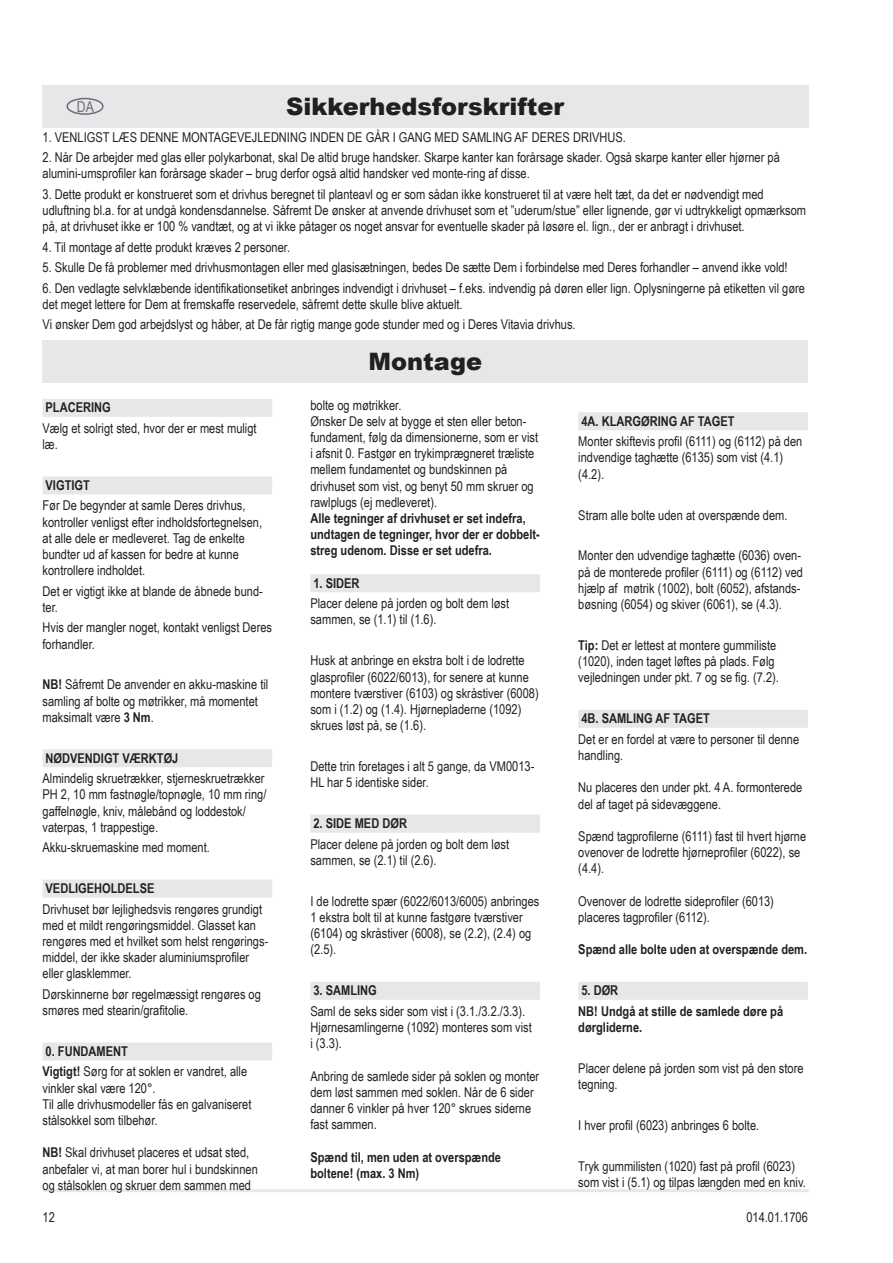
<style>
.page{position:relative;width:893px;height:1263px;background:#fff}
.page>*{position:absolute;margin:0;border:0;box-sizing:border-box;transform-origin:0 0}
.t1{font:900 24px "Arial";color:#231f20}
.t2{font:15px "Arial Narrow";color:#6c6d70}
.t3{font:13.5px/16.2px "Arial Narrow";color:#231f20}
.t4{font:700 13.5px/16.2px "Arial Narrow";color:#231f20}
.s1{font-weight:700}
</style>
<div class="page">
<hr style="left:43px;top:1189px;width:766px;height:3px;background:#e6e7e9">
<div style="left:43px;top:340px;width:765px;height:43px;background:#e6e7e9"></div>
<div style="left:43px;top:85px;width:765px;height:43px;background:#e6e7e9"></div>
<div style="left:66px;top:98px;width:38px;height:17px;border:2px solid #6c6d70;border-radius:50%"></div>
<div style="left:43px;top:399px;width:229px;height:18px;background:#e6e7e9"></div>
<div style="left:43px;top:476px;width:229px;height:18px;background:#e6e7e9"></div>
<div style="left:43px;top:749px;width:229px;height:18px;background:#e6e7e9"></div>
<div style="left:43px;top:880px;width:229px;height:18px;background:#e6e7e9"></div>
<div style="left:43px;top:1042px;width:229px;height:18px;background:#e6e7e9"></div>
<div style="left:310px;top:574px;width:230px;height:18px;background:#e6e7e9"></div>
<div style="left:310px;top:815px;width:230px;height:18px;background:#e6e7e9"></div>
<div style="left:310px;top:982px;width:230px;height:18px;background:#e6e7e9"></div>
<div style="left:578px;top:412px;width:230px;height:18px;background:#e6e7e9"></div>
<div style="left:578px;top:710px;width:230px;height:18px;background:#e6e7e9"></div>
<div style="left:578px;top:982px;width:230px;height:18px;background:#e6e7e9"></div>
<p class="t2" style="left:77px;top:95px;width:19px">DA</p>
<h1 class="t1" style="left:286px;top:89px;width:280px">Sikkerhedsforskrifter</h1>
<h1 class="t1" style="left:219px;top:89px;width:414px">SICHERHEITSVORKEHRUNGEN</h1>
<p class="t3" style="left:43px;top:128px;width:585px">1. VENLIGST LÆS DENNE MONTAGEVEJLEDNING INDEN DE GÅR I GANG MED SAMLING AF DERES DRIVHUS.</p>
<p class="t3" style="left:43px;top:149px;width:739px">2. Når De arbejder med glas eller polykarbonat, skal De altid bruge handsker. Skarpe kanter kan forårsage skader. Også skarpe kanter eller hjørner på alumini-umsprofiler kan forårsage skader – brug derfor også altid handsker ved monte-ring af disse.</p>
<p class="t3" style="left:43px;top:185px;width:765px">3. Dette produkt er konstrueret som et drivhus beregnet til planteavl og er som sådan ikke konstrueret til at være helt tæt, da det er nødvendigt med udluftning bl.a. for at undgå kondensdannelse. Såfremt De ønsker at anvende drivhuset som et ”uderum/stue” eller lignende, gør vi udtrykkeligt opmærksom på, at drivhuset ikke er 100 % vandtæt, og at vi ikke påtager os noget ansvar for eventuelle skader på løsøre el. lign., der er anbragt i drivhuset.</p>
<p class="t3" style="left:43px;top:238px;width:249px">4. Til montage af dette produkt kræves 2 personer.</p>
<p class="t3" style="left:43px;top:259px;width:747px">5. Skulle De få problemer med drivhusmontagen eller med glasisætningen, bedes De sætte Dem i forbindelse med Deres forhandler – anvend ikke vold!</p>
<p class="t3" style="left:43px;top:279px;width:764px">6. Den vedlagte selvklæbende identifikationsetiket anbringes indvendigt i drivhuset – f.eks. indvendig på døren eller lign. Oplysningerne på etiketten vil gøre det meget lettere for Dem at fremskaffe reservedele, såfremt dette skulle blive aktuelt.</p>
<p class="t3" style="left:43px;top:316px;width:535px">Vi ønsker Dem god arbejdslyst og håber, at De får rigtig mange gode stunder med og i Deres Vitavia drivhus.</p>
<p class="t4" style="left:46px;top:399px;width:67px">Placering</p>
<p class="t3" style="left:43px;top:419px;width:216px">Vælg et solrigt sted, hvor der er mest muligt læ.</p>
<p class="t4" style="left:46px;top:476px;width:46px">Vigtigt</p>
<p class="t3" style="left:43px;top:497px;width:221px">Før De begynder at samle Deres drivhus, kontroller venligst efter indholdsfortegnelsen, at alle dele er medleveret. Tag de enkelte bundter ud af kassen for bedre at kunne kontrollere indholdet.</p>
<p class="t3" style="left:43px;top:582px;width:222px">Det er vigtigt ikke at blande de åbnede bund&shy;ter.</p>
<p class="t3" style="left:43px;top:619px;width:231px">Hvis der mangler noget, kontakt venligst Deres forhandler.</p>
<p class="t3" style="left:43px;top:676px;width:227px"><span class="s1">NB!</span> Såfremt De anvender en akku-maskine til samling af bolte og møtrikker, må momentet maksimalt være <span class="s1">3 Nm</span>.</p>
<p class="t4" style="left:46px;top:749px;width:131px">Nødvendigt værktøj</p>
<p class="t3" style="left:43px;top:770px;width:225px">Almindelig skruetrækker, stjerneskruetrækker PH 2, 10 mm fastnøgle/topnøgle, 10 mm ring/ gaffelnøgle, kniv, målebånd og loddestok/ vaterpas, 1 trappestige.</p>
<p class="t3" style="left:43px;top:839px;width:169px">Akku-skruemaskine med moment.</p>
<p class="t4" style="left:46px;top:880px;width:110px">Vedligeholdelse</p>
<p class="t3" style="left:43px;top:900px;width:227px">Drivhuset bør lejlighedsvis rengøres grundigt med et mildt rengøringsmiddel. Glasset kan rengøres med et hvilket som helst rengørings&shy;middel, der ikke skader aluminiumsprofiler eller glasklemmer.</p>
<p class="t3" style="left:43px;top:985px;width:220px">Dørskinnerne bør regelmæssigt rengøres og smøres med stearin/grafitolie.</p>
<p class="t3" style="left:43px;top:1040px;width:206px;line-height:20.4px"><span class="s1">0. Fundament<br>Vigtigt!</span> Sørg for at soklen er vandret, alle</p>
<p class="t3" style="left:43px;top:1079px;width:210px">vinkler skal være 120°.<br>Til alle drivhusmodeller fås en galvaniseret stålsokkel som tilbehør.</p>
<p class="t3" style="left:43px;top:1144px;width:217px"><span class="s1">NB!</span> Skal drivhuset placeres et udsat sted, anbefaler vi, at man borer hul i bundskinnen og stålsoklen og skruer dem sammen med</p>
<p class="t3" style="left:43px;top:1208px;width:14px">12</p>
<h1 class="t1" style="left:368px;top:344px;width:115px">Montage</h1>
<p class="t3" style="left:310px;top:396px;width:229px">bolte og møtrikker.<br>Ønsker De selv at bygge et sten eller beton&shy;fundament, følg da dimensionerne, som er vist i afsnit 0. Fastgør en trykimprægneret træliste mellem fundamentet og bundskinnen på drivhuset som vist, og benyt 50 mm skruer og rawlplugs (ej medleveret).</p>
<p class="t4" style="left:310px;top:509px;width:231px">Alle tegninger af drivhuset er set indefra, undtagen de tegninger, hvor der er dobbelt&shy;streg udenom. Disse er set udefra.</p>
<p class="t4" style="left:313px;top:574px;width:43px">1. Sider</p>
<p class="t3" style="left:310px;top:595px;width:200px">Placer delene på jorden og bolt dem løst sammen, se (1.1) til (1.6).</p>
<p class="t3" style="left:310px;top:652px;width:230px">Husk at anbringe en ekstra bolt i de lodrette glasprofiler (6022/6013), for senere at kunne montere tværstiver (6103) og skråstiver (6008) som i (1.2) og (1.4). Hjørnepladerne (1092) skrues løst på, se (1.6).</p>
<p class="t3" style="left:310px;top:758px;width:226px">Dette trin foretages i alt 5 gange, da VM0013-<br>HL har 5 identiske sider.</p>
<p class="t4" style="left:313px;top:815px;width:91px">2. side med dør</p>
<p class="t3" style="left:310px;top:835px;width:200px">Placer delene på jorden og bolt dem løst sammen, se (2.1) til (2.6).</p>
<p class="t3" style="left:310px;top:892px;width:230px">I de lodrette spær (6022/6013/6005) anbringes 1 ekstra bolt til at kunne fastgøre tværstiver (6104) og skråstiver (6008), se (2.2), (2.4) og (2.5).</p>
<p class="t4" style="left:313px;top:982px;width:65px">3. samling</p>
<p class="t3" style="left:310px;top:1002px;width:223px">Saml de seks sider som vist i (3.1./3.2./3.3).<br>Hjørnesamlingerne (1092) monteres som vist i (3.3).</p>
<p class="t3" style="left:310px;top:1067px;width:230px">Anbring de samlede sider på soklen og monter dem løst sammen med soklen. Når de 6 sider danner 6 vinkler på hver 120° skrues siderne fast sammen.</p>
<p class="t4" style="left:310px;top:1148px;width:192px">Spænd til, men uden at overspænde boltene! (max. 3 Nm)</p>
<p class="t4" style="left:581px;top:412px;width:155px">4A. Klargørin g af taget</p>
<p class="t3" style="left:578px;top:433px;width:226px">Monter skiftevis profil (6111) og (6112) på den indvendige taghætte (6135) som vist (4.1) (4.2).</p>
<p class="t3" style="left:578px;top:506px;width:211px">Stram alle bolte uden at overspænde dem.</p>
<p class="t3" style="left:578px;top:547px;width:226px">Monter den udvendige taghætte (6036) oven&shy;på de monterede profiler (6111) og (6112) ved hjælp af møtrik (1002), bolt (6052), afstands&shy;bøsning (6054) og skiver (6061), se (4.3).</p>
<p class="t3" style="left:578px;top:637px;width:202px"><span class="s1">Tip:</span> Det er lettest at montere gummiliste (1020), inden taget løftes på plads. Følg vejledningen under pkt. 7 og se fig. (7.2).</p>
<p class="t4" style="left:581px;top:710px;width:130px">4B. samlin g af taget</p>
<p class="t3" style="left:578px;top:730px;width:222px">Det er en fordel at være to personer til denne handling.</p>
<p class="t3" style="left:578px;top:779px;width:226px">Nu placeres den under pkt. 4 A. formonterede del af taget på sidevæggene.</p>
<p class="t3" style="left:578px;top:827px;width:229px">Spænd tagprofilerne (6111) fast til hvert hjørne ovenover de lodrette hjørneprofiler (6022), se (4.4).</p>
<p class="t3" style="left:578px;top:892px;width:197px">Ovenover de lodrette sideprofiler (6013) placeres tagprofiler (6112).</p>
<p class="t4" style="left:578px;top:941px;width:230px">Spænd alle bolte uden at overspænde dem.</p>
<p class="t4" style="left:578px;top:980px;width:206px;line-height:20.4px">5. Dør<br>NB! Undgå at stille de samlede døre på</p>
<p class="t4" style="left:578px;top:1018px;width:65px">dørgliderne.</p>
<p class="t3" style="left:578px;top:1059px;width:227px">Placer delene på jorden som vist på den store tegning.</p>
<p class="t3" style="left:578px;top:1116px;width:182px">I hver profil (6023) anbringes 6 bolte.</p>
<p class="t3" style="left:578px;top:1157px;width:229px">Tryk gummilisten (1020) fast på profil (6023) som vist i (5.1) og tilpas længden med en kniv.</p>
<p class="t3" style="left:746px;top:1208px;width:63px">014.01.1706</p>
</div>
